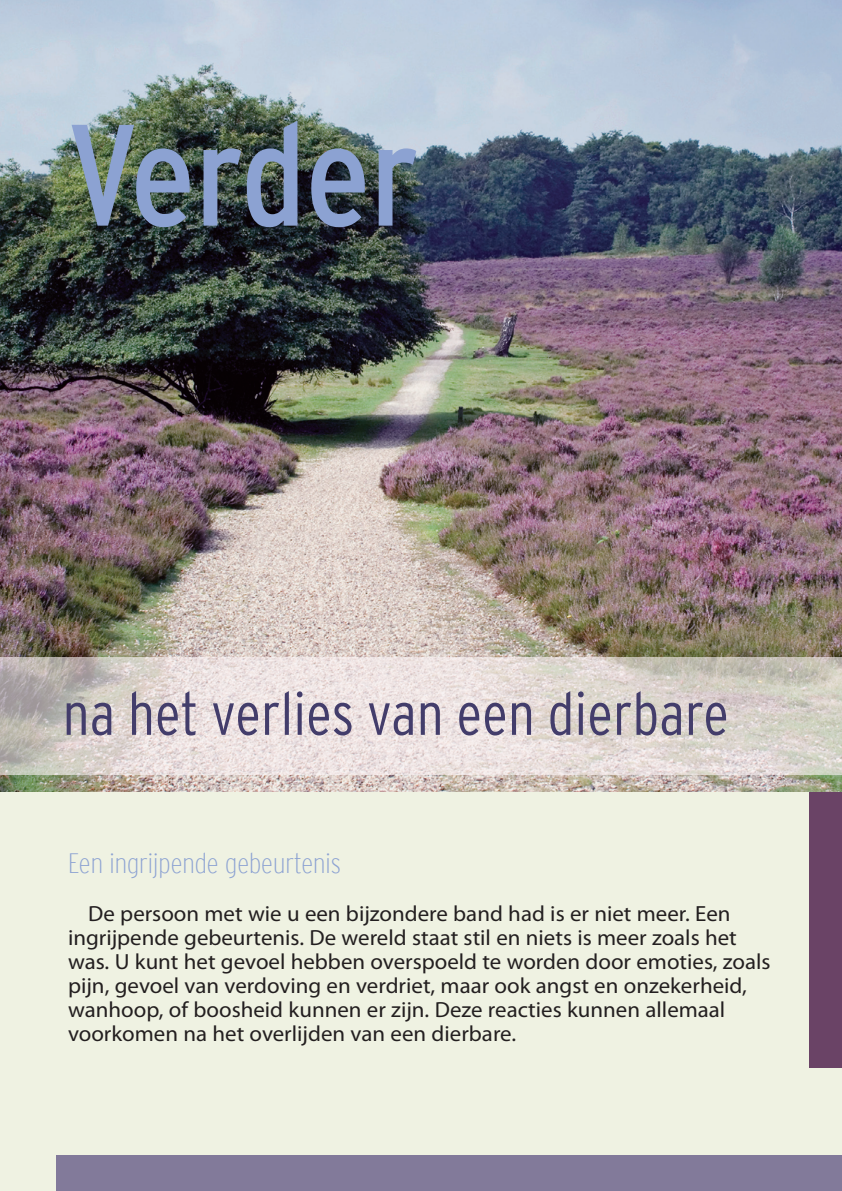
<style>
.page{position:relative;width:842px;height:1191px;background:#fff}
.page>*{position:absolute;margin:0;border:0;box-sizing:border-box;transform-origin:0 0}
.t1{font:condensed 144px "Interstate";color:#8ca2d2}
.t2{font:300 condensed 60px "Interstate";color:#433d6b}
.t3{font:200 condensed 28px "Interstate";color:#8ca2d2;scale:1.04 1}
.t4{font:22px/24px "Myriad Pro";color:#231f20;scale:1.04 1}
</style>
<div class="page">
<img style="left:0;top:0;width:842px;height:792px">
<div style="left:0;top:792px;width:842px;height:399px;background:#eff2e2"></div>
<div style="left:56px;top:1156px;width:786px;height:35px;background:#827a9a"></div>
<div style="left:809px;top:792px;width:33px;height:276px;background:#6a4366"></div>
<svg style="left:0;top:657px;width:842px;height:117px;background:#ded6d2"></svg>
<h1 class="t1" style="left:68px;top:95px;width:352px">Verder</h1>
<h2 class="t2" style="left:63px;top:680px;width:668px">na het verlies van een dierbare</h2>
<p class="t3" style="left:68px;top:847px;width:264px">Een ingrijpende gebeurtenis</p>
<p class="t4" style="left:68px;top:901px;width:677px;text-indent:20px">De persoon met wie u een bijzondere band had is er niet meer. Een ingrijpende gebeurtenis. De wereld staat stil en niets is meer zoals het was. U kunt het gevoel hebben overspoeld te worden door emoties, zoals pijn, gevoel van verdoving en verdriet, maar ook angst en onzekerheid, wanhoop, of boosheid kunnen er zijn. Deze reacties kunnen allemaal voorkomen na het overlijden van een dierbare.</p>
</div>
